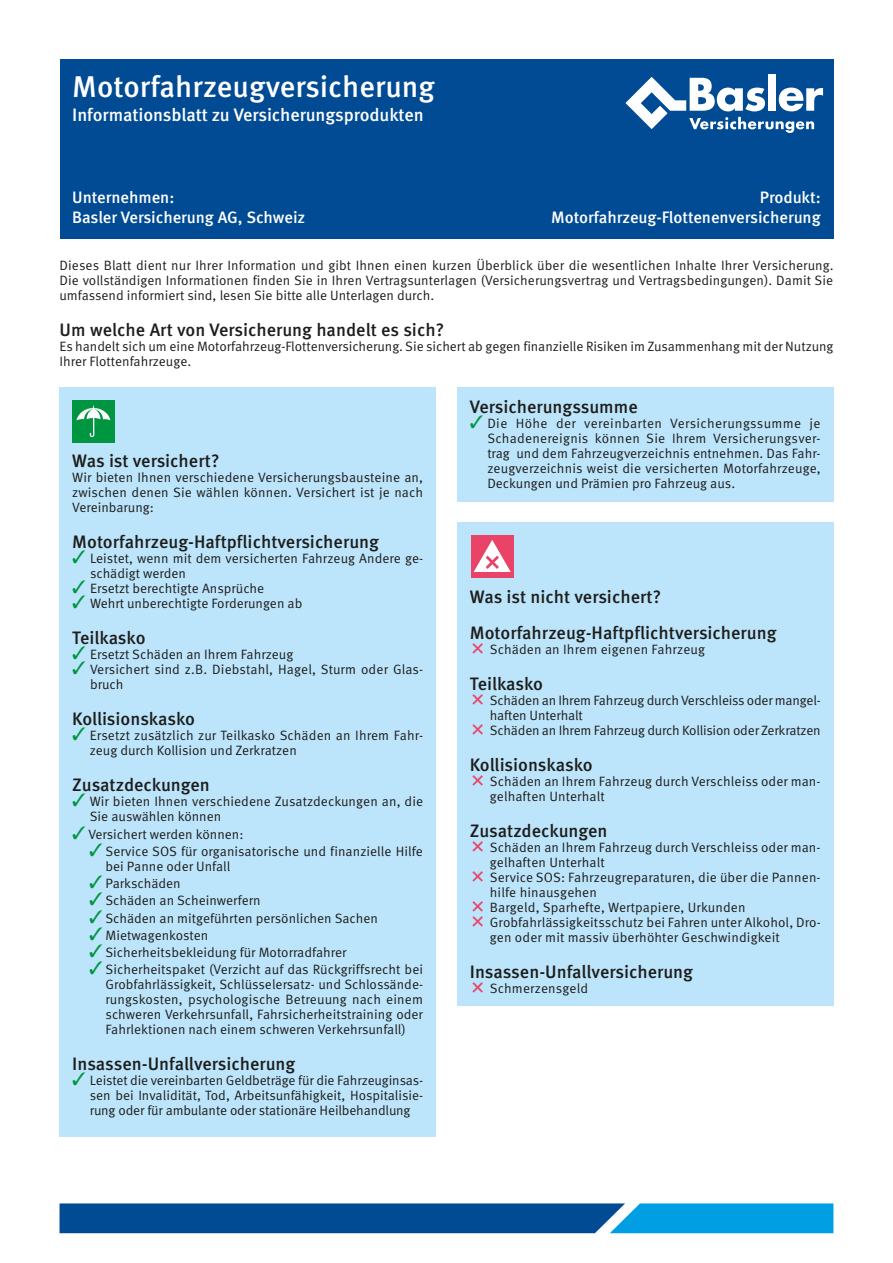
<style>
.page{position:relative;width:893px;height:1263px;background:#fff}
.page>*{position:absolute;margin:0;border:0;box-sizing:border-box;transform-origin:0 0}
.t1{font:500 30px "Meta Pro";color:#fff}
.t2{font:500 18px/36px "Meta Pro";letter-spacing:-.005em;color:#1d1d1b}
.t3{font:500 18px "Meta Pro";letter-spacing:-.005em;color:#fff}
.t4{font:500 16.5px "Meta Pro";letter-spacing:-.005em;color:#fff}
.t5{font:13.5px/15px "Meta Pro Norm";color:#1d1d1b}
.s1{color:#009641}
</style>
<div class="page">
<div style="left:60px;top:59px;width:773px;height:180px;background:#004b93"></div>
<div style="left:768px;top:74px;width:8px;height:37px;background:#fff"></div>
<svg style="left:625px;top:77px;width:198px;height:56px"></svg>
<svg style="left:60px;top:1203px;width:773px;height:30px;background:#0867ab"></svg>
<div style="left:60px;top:387px;width:376px;height:749px;background:#bce4fa"></div>
<div style="left:72px;top:400px;width:43px;height:42px;background:#009641"></div>
<svg style="left:77px;top:405px;width:33px;height:32px"></svg>
<div style="left:457px;top:522px;width:376px;height:483px;background:#bce4fa"></div>
<div style="left:471px;top:535px;width:42px;height:42px;background:#e94368"></div>
<svg style="left:474px;top:540px;width:37px;height:32px"></svg>
<div style="left:457px;top:387px;width:376px;height:114px;background:#bce4fa"></div>
<h1 class="t1" style="left:72px;top:63px;width:364px">Motorfahrzeugversicherung</h1>
<h2 class="t3" style="left:72px;top:100px;width:353px">Informationsblatt zu Versicherungsprodukten</h2>
<p class="t4" style="left:72px;top:185px;width:104px">Unternehmen:</p>
<p class="t4" style="left:760px;top:185px;width:62px">Produkt:</p>
<p class="t4" style="left:72px;top:204px;width:235px">Basler Versicherung AG, Schweiz</p>
<p class="t4" style="left:551px;top:204px;width:271px">Motorfahrzeug-Flottenenversicherung</p>
<p class="t5" style="left:60px;top:257px;width:776px;text-align:justify">Dieses Blatt dient nur Ihrer Information und gibt Ihnen einen kurzen Überblick über die wesentlichen Inhalte Ihrer Versicherung.<br>Die vollständigen Informationen finden Sie in Ihren Vertragsunterlagen (Versicherungsvertrag und Vertragsbedingungen). Damit Sie umfassend informiert sind, lesen Sie bitte alle Unterlagen durch.</p>
<h2 class="t2" style="left:60px;top:310px;width:386px">Um welche Art von Versicherung handelt es sich?</h2>
<p class="t5" style="left:60px;top:338px;width:775px">Es handelt sich um eine Motorfahrzeug-Flottenversicherung. Sie sichert ab gegen finanzielle Risiken im Zusammenhang mit der Nutzung<br>Ihrer Flottenfahrzeuge.</p>
<h2 class="t2" style="left:72px;top:442px;width:149px">Was ist versichert?</h2>
<p class="t5" style="left:72px;top:469px;width:352px;text-align:justify">Wir bieten Ihnen verschiedene Versicherungsbausteine an, zwischen denen Sie wählen können. Versichert ist je nach Vereinbarung:</p>
<h2 class="t2" style="left:72px;top:523px;width:308px">Motorfahrzeug-Haftpflichtversicherung</h2>
<p class="t5" style="left:90px;top:550px;width:335px;text-indent:-18px"><span class="s1">✓</span> Leistet, wenn mit dem versicherten Fahrzeug Andere ge&shy;schädigt werden</p>
<p class="t5" style="left:72px;top:580px;width:194px"><span class="s1">✓</span> Ersetzt berechtigte Ansprüche</p>
<p class="t5" style="left:72px;top:595px;width:232px"><span class="s1">✓</span> Wehrt unberechtigte Forderungen ab</p>
<h2 class="t2" style="left:72px;top:619px;width:75px">Teilkasko</h2>
<p class="t5" style="left:72px;top:646px;width:223px"><span class="s1">✓</span> Ersetzt Schäden an Ihrem Fahrzeug</p>
<p class="t5" style="left:90px;top:661px;width:335px;text-indent:-18px"><span class="s1">✓</span> Versichert sind z.B. Diebstahl, Hagel, Sturm oder Glas&shy;bruch</p>
<h2 class="t2" style="left:72px;top:700px;width:124px">Kollisionskasko</h2>
<p class="t5" style="left:90px;top:727px;width:335px;text-indent:-18px"><span class="s1">✓</span> Ersetzt zusätzlich zur Teilkasko Schäden an Ihrem Fahr&shy;zeug durch Kollision und Zerkratzen</p>
<h2 class="t2" style="left:72px;top:766px;width:139px">Zusatzdeckungen</h2>
<p class="t5" style="left:90px;top:793px;width:335px;text-indent:-18px"><span class="s1">✓</span> Wir bieten Ihnen verschiedene Zusatzdeckungen an, die<br>Sie auswählen können</p>
<p class="t5" style="left:72px;top:825px;width:173px"><span class="s1">✓</span> Versichert werden können:</p>
<p class="t5" style="left:105px;top:843px;width:319px;text-indent:-16px"><span class="s1">✓</span> Service SOS für organisatorische und finanzielle Hilfe bei Panne oder Unfall</p>
<p class="t5" style="left:89px;top:875px;width:93px"><span class="s1">✓</span> Parkschäden</p>
<p class="t5" style="left:89px;top:892px;width:173px"><span class="s1">✓</span> Schäden an Scheinwerfern</p>
<p class="t5" style="left:89px;top:909px;width:290px"><span class="s1">✓</span> Schäden an mitgeführten persönlichen Sachen</p>
<p class="t5" style="left:89px;top:927px;width:121px"><span class="s1">✓</span> Mietwagenkosten</p>
<p class="t5" style="left:89px;top:944px;width:259px"><span class="s1">✓</span> Sicherheitsbekleidung für Motorradfahrer</p>
<p class="t5" style="left:105px;top:961px;width:319px;text-align:justify;text-indent:-16px"><span class="s1">✓</span> Sicherheitspaket (Verzicht auf das Rückgriffsrecht bei Grobfahrlässigkeit, Schlüsselersatz- und Schlossände&shy;rungskosten, psychologische Betreuung nach einem schweren Verkehrsunfall, Fahrsicherheitstraining oder Fahrlektionen nach einem schweren Verkehrsunfall)</p>
<h2 class="t2" style="left:72px;top:1045px;width:225px">Insassen-Unfallversicherung</h2>
<p class="t5" style="left:90px;top:1072px;width:335px;text-align:justify;text-indent:-18px"><span class="s1">✓</span> Leistet die vereinbarten Geldbeträge für die Fahrzeuginsas&shy;sen bei Invalidität, Tod, Arbeitsunfähigkeit, Hospitalisie&shy;rung oder für ambulante oder stationäre Heilbehandlung</p>
<h2 class="t2" style="left:470px;top:388px;width:169px">Versicherungssumme</h2>
<p class="t5" style="left:487px;top:415px;width:335px;text-align:justify;text-indent:-18px"><span class="s1">✓</span> Die Höhe der vereinbarten Versicherungssumme je Schadenereignis können Sie Ihrem Versicherungsver&shy;trag und dem Fahrzeugverzeichnis entnehmen. Das Fahr&shy;zeugverzeichnis weist die versicherten Motorfahrzeuge, Deckungen und Prämien pro Fahrzeug aus.</p>
<h2 class="t2" style="left:470px;top:577px;width:308px">Was ist nicht versichert?<br>Motorfahrzeug-Haftpflichtversicherung</h2>
<p class="t5" style="left:490px;top:641px;width:217px">Schäden an Ihrem eigenen Fahrzeug</p>
<h2 class="t2" style="left:470px;top:664px;width:75px">Teilkasko</h2>
<p class="t5" style="left:490px;top:692px;width:332px">Schäden an Ihrem Fahrzeug durch Verschleiss oder mangel&shy;haften Unterhalt<br>Schäden an Ihrem Fahrzeug durch Kollision oder Zerkratzen</p>
<h2 class="t2" style="left:470px;top:745px;width:124px">Kollisionskasko</h2>
<p class="t5" style="left:490px;top:773px;width:332px">Schäden an Ihrem Fahrzeug durch Verschleiss oder man&shy;gelhaften Unterhalt</p>
<h2 class="t2" style="left:470px;top:811px;width:139px">Zusatzdeckungen</h2>
<p class="t5" style="left:490px;top:839px;width:332px">Schäden an Ihrem Fahrzeug durch Verschleiss oder man&shy;gelhaften Unterhalt<br>Service SOS: Fahrzeugreparaturen, die über die Pannen&shy;hilfe hinausgehen<br>Bargeld, Sparhefte, Wertpapiere, Urkunden Grobfahrlässigkeitsschutz bei Fahren unter Alkohol, Dro&shy;gen oder mit massiv überhöhter Geschwindigkeit</p>
<h2 class="t2" style="left:470px;top:952px;width:225px">Insassen-Unfallversicherung</h2>
<p class="t5" style="left:490px;top:980px;width:100px">Schmerzensgeld</p>
</div>
